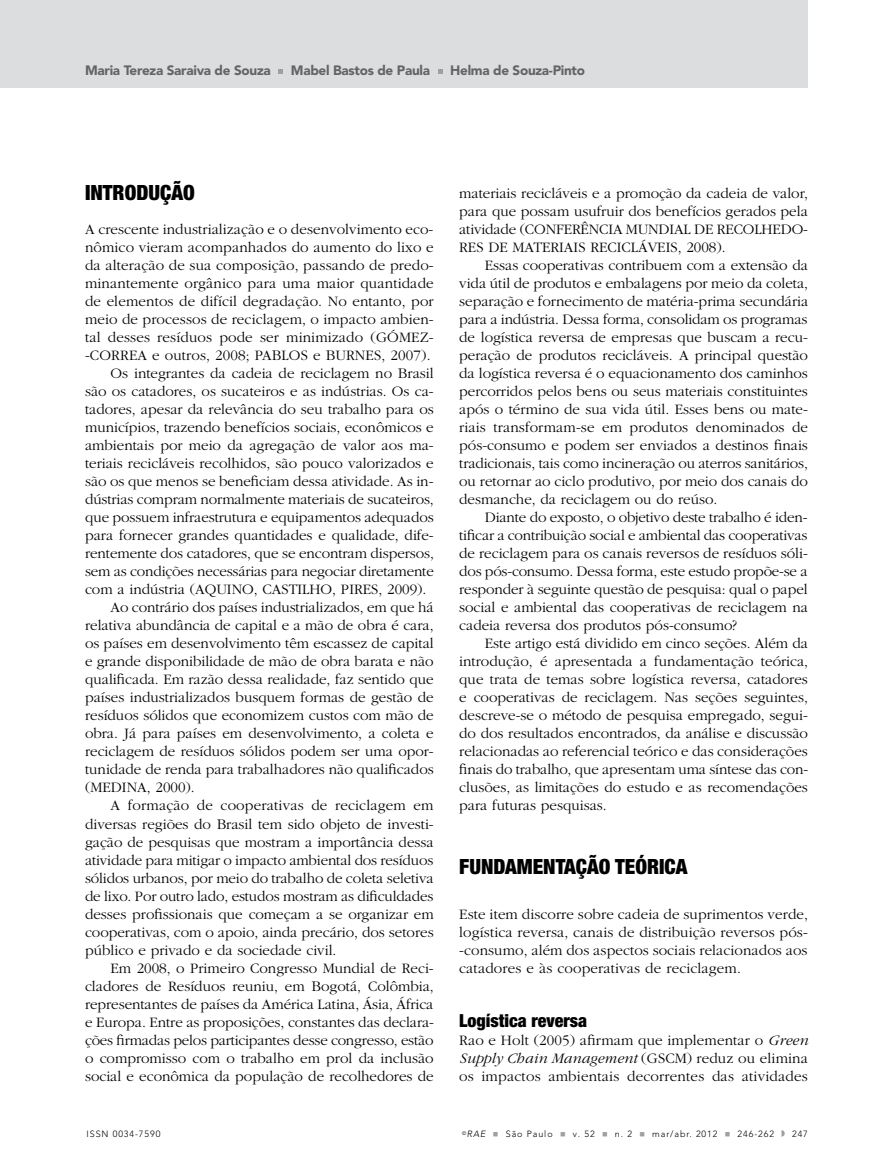
<style>
.page{position:relative;width:893px;height:1170px;background:#fff}
.page>*{position:absolute;margin:0;border:0;box-sizing:border-box;transform-origin:0 0}
.t1{font:900 condensed 21px "Helvetica Neue LT Std";color:#000}
.t2{font:900 condensed 18px "Helvetica Neue";color:#000}
.t3{font:300 15px/18px "Garamond";color:#000;text-align:justify}
.t4{font:900 13.5px "Avenir LT Std";letter-spacing:-.02em;color:#636466}
.t5{font:300 9px "Avenir LT Std";letter-spacing:.1em;color:#000}
.s1{font-style:italic}
.s2{color:#9d9fa2}
</style>
<div class="page">
<div style="left:0;top:0;width:808px;height:87px;background:#dcddde"></div>
<svg style="left:278px;top:69px;width:5px;height:5px"></svg>
<svg style="left:438px;top:69px;width:4px;height:5px"></svg>
<svg style="left:781px;top:1130px;width:4px;height:6px"></svg>
<p class="t4" style="left:85px;top:62px;width:187px">Maria Tereza Saraiva de Souza</p>
<p class="t4" style="left:291px;top:62px;width:141px">Mabel Bastos de Paula</p>
<p class="t4" style="left:450px;top:62px;width:136px">Helma de Souza-Pinto</p>
<h1 class="t1" style="left:85px;top:180px;width:111px">INTRODUÇÃO</h1>
<p class="t3" style="left:85px;top:221px;width:350px">A crescente industrialização e o desenvolvimento eco-</p>
<p class="t3" style="left:85px;top:239px;width:350px">nômico vieram acompanhados do aumento do lixo e</p>
<p class="t3" style="left:85px;top:257px;width:350px">da alteração de sua composição, passando de predo-</p>
<p class="t3" style="left:85px;top:275px;width:350px">minantemente orgânico para uma maior quantidade</p>
<p class="t3" style="left:85px;top:293px;width:350px">de elementos de difícil degradação. No entanto, por</p>
<p class="t3" style="left:85px;top:311px;width:350px">meio de processos de reciclagem, o impacto ambien-</p>
<p class="t3" style="left:85px;top:329px;width:350px">tal desses resíduos pode ser minimizado (GÓMEZ-</p>
<p class="t3" style="left:85px;top:347px;width:347px">-CORREA e outros, 2008; PABLOS e BURNES, 2007).</p>
<p class="t3" style="left:111px;top:365px;width:325px">Os integrantes da cadeia de reciclagem no Brasil</p>
<p class="t3" style="left:85px;top:383px;width:350px">são os catadores, os sucateiros e as indústrias. Os ca-</p>
<p class="t3" style="left:85px;top:401px;width:350px">tadores, apesar da relevância do seu trabalho para os</p>
<p class="t3" style="left:85px;top:419px;width:350px">municípios, trazendo benefícios sociais, econômicos e</p>
<p class="t3" style="left:85px;top:437px;width:350px">ambientais por meio da agregação de valor aos ma-</p>
<p class="t3" style="left:85px;top:455px;width:350px">teriais recicláveis recolhidos, são pouco valorizados e</p>
<p class="t3" style="left:85px;top:473px;width:350px">são os que menos se beneficiam dessa atividade. As in-</p>
<p class="t3" style="left:85px;top:491px;width:350px">dústrias compram normalmente materiais de sucateiros,</p>
<p class="t3" style="left:85px;top:509px;width:350px">que possuem infraestrutura e equipamentos adequados</p>
<p class="t3" style="left:85px;top:527px;width:350px">para fornecer grandes quantidades e qualidade, dife-</p>
<p class="t3" style="left:85px;top:545px;width:350px">rentemente dos catadores, que se encontram dispersos,</p>
<p class="t3" style="left:85px;top:563px;width:350px">sem as condições necessárias para negociar diretamente</p>
<p class="t3" style="left:85px;top:581px;width:343px">com a indústria (AQUINO, CASTILHO, PIRES, 2009).</p>
<p class="t3" style="left:111px;top:599px;width:324px">Ao contrário dos países industrializados, em que há</p>
<p class="t3" style="left:85px;top:617px;width:350px">relativa abundância de capital e a mão de obra é cara,</p>
<p class="t3" style="left:85px;top:635px;width:350px">os países em desenvolvimento têm escassez de capital</p>
<p class="t3" style="left:85px;top:653px;width:350px">e grande disponibilidade de mão de obra barata e não</p>
<p class="t3" style="left:85px;top:671px;width:350px">qualificada. Em razão dessa realidade, faz sentido que</p>
<p class="t3" style="left:85px;top:689px;width:350px">países industrializados busquem formas de gestão de</p>
<p class="t3" style="left:85px;top:707px;width:350px">resíduos sólidos que economizem custos com mão de</p>
<p class="t3" style="left:85px;top:725px;width:350px">obra. Já para países em desenvolvimento, a coleta e</p>
<p class="t3" style="left:85px;top:743px;width:350px">reciclagem de resíduos sólidos podem ser uma opor-</p>
<p class="t3" style="left:85px;top:761px;width:350px">tunidade de renda para trabalhadores não qualificados</p>
<p class="t3" style="left:85px;top:779px;width:111px">(MEDINA, 2000).</p>
<p class="t3" style="left:111px;top:797px;width:324px">A formação de cooperativas de reciclagem em</p>
<p class="t3" style="left:85px;top:815px;width:350px">diversas regiões do Brasil tem sido objeto de investi-</p>
<p class="t3" style="left:85px;top:833px;width:350px">gação de pesquisas que mostram a importância dessa</p>
<p class="t3" style="left:85px;top:851px;width:350px">atividade para mitigar o impacto ambiental dos resíduos</p>
<p class="t3" style="left:85px;top:869px;width:350px">sólidos urbanos, por meio do trabalho de coleta seletiva</p>
<p class="t3" style="left:85px;top:887px;width:350px">de lixo. Por outro lado, estudos mostram as dificuldades</p>
<p class="t3" style="left:85px;top:905px;width:350px">desses profissionais que começam a se organizar em</p>
<p class="t3" style="left:85px;top:923px;width:350px">cooperativas, com o apoio, ainda precário, dos setores</p>
<p class="t3" style="left:85px;top:941px;width:253px">público e privado e da sociedade civil.</p>
<p class="t3" style="left:111px;top:959px;width:325px">Em 2008, o Primeiro Congresso Mundial de Reci-</p>
<p class="t3" style="left:85px;top:977px;width:350px">cladores de Resíduos reuniu, em Bogotá, Colômbia,</p>
<p class="t3" style="left:85px;top:995px;width:350px">representantes de países da América Latina, Ásia, África</p>
<p class="t3" style="left:85px;top:1013px;width:350px">e Europa. Entre as proposições, constantes das declara-</p>
<p class="t3" style="left:85px;top:1031px;width:350px">ções firmadas pelos participantes desse congresso, estão</p>
<p class="t3" style="left:85px;top:1049px;width:350px">o compromisso com o trabalho em prol da inclusão</p>
<p class="t3" style="left:85px;top:1067px;width:350px">social e econômica da população de recolhedores de</p>
<p class="t3" style="left:459px;top:185px;width:350px">materiais recicláveis e a promoção da cadeia de valor, para que possam usufruir dos benefícios gerados pela atividade (CONFERÊNCIA MUNDIAL DE RECOLHEDO-RES DE MATERIAIS RECICLÁVEIS, 2008).</p>
<p class="t3" style="left:459px;top:257px;width:350px;text-indent:26px">Essas cooperativas contribuem com a extensão da vida útil de produtos e embalagens por meio da coleta, separação e fornecimento de matéria-prima secundária para a indústria. Dessa forma, consolidam os programas de logística reversa de empresas que buscam a recu&shy;peração de produtos recicláveis. A principal questão da logística reversa é o equacionamento dos caminhos percorridos pelos bens ou seus materiais constituintes após o término de sua vida útil. Esses bens ou mate&shy;riais transformam-se em produtos denominados de pós-consumo e podem ser enviados a destinos finais tradicionais, tais como incineração ou aterros sanitários, ou retornar ao ciclo produtivo, por meio dos canais do desmanche, da reciclagem ou do reúso.</p>
<p class="t3" style="left:459px;top:509px;width:350px;text-indent:26px">Diante do exposto, o objetivo deste trabalho é iden&shy;tificar a contribuição social e ambiental das cooperativas de reciclagem para os canais reversos de resíduos sóli&shy;dos pós-consumo. Dessa forma, este estudo propõe-se a responder à seguinte questão de pesquisa: qual o papel social e ambiental das cooperativas de reciclagem na cadeia reversa dos produtos pós-consumo?</p>
<p class="t3" style="left:459px;top:635px;width:350px;text-indent:26px">Este artigo está dividido em cinco seções. Além da introdução, é apresentada a fundamentação teórica, que trata de temas sobre logística reversa, catadores e cooperativas de reciclagem. Nas seções seguintes, descreve-se o método de pesquisa empregado, segui&shy;do dos resultados encontrados, da análise e discussão relacionadas ao referencial teórico e das considerações finais do trabalho, que apresentam uma síntese das con&shy;clusões, as limitações do estudo e as recomendações para futuras pesquisas.</p>
<h1 class="t1" style="left:459px;top:853px;width:230px">FUNDAMENTAÇÃO TEÓRICA</h1>
<p class="t3" style="left:459px;top:905px;width:350px">Este item discorre sobre cadeia de suprimentos verde, logística reversa, canais de distribuição reversos pós--consumo, além dos aspectos sociais relacionados aos catadores e às cooperativas de reciclagem.</p>
<p class="t2" style="left:459px;top:1009px;width:129px">Logística reversa</p>
<p class="t3" style="left:459px;top:1031px;width:350px">Rao e Holt (2005) afirmam que implementar o <span class="s1">Green Supply Chain Management</span> (GSCM) reduz ou elimina os impactos ambientais decorrentes das atividades</p>
<p class="t5" style="left:87px;top:1128px;width:75px">ISSN 0034-7590</p>
<p class="t5" style="left:462px;top:1128px;width:313px"><sup>©</sup><span class="s1">RAE</span> <span class="s2">■</span> São Paulo <span class="s2">■</span> v. 52 <span class="s2">■</span> n. 2 <span class="s2">■</span> mar/abr. 2012 <span class="s2">■</span> 246-262</p>
<p class="t5" style="left:792px;top:1128px;width:17px">247</p>
</div>
